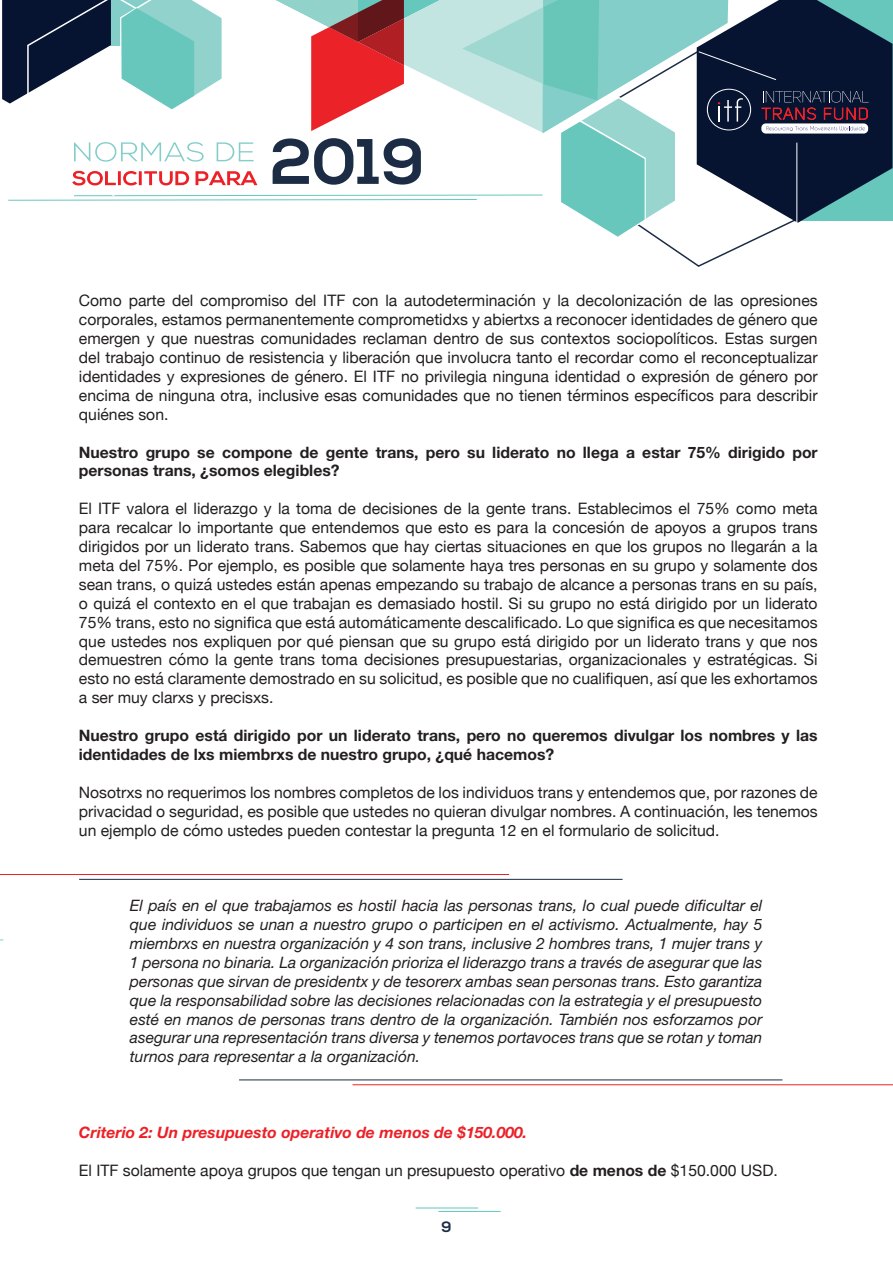
<style>
.page{position:relative;width:893px;height:1263px;background:#fff}
.page>*{position:absolute;margin:0;border:0;box-sizing:border-box;transform-origin:0 0}
.t1{font:15.75px/18.9px "Helvetica Neue";color:#231f20;text-align:justify}
.t2{font:italic 15.75px/18.9px "Helvetica Neue";color:#231f20;text-align:justify}
.t3{font:700 15.75px/18.9px "Helvetica Neue";color:#231f20}
.t4{font:italic 700 15.75px "Helvetica Neue";color:#ec2127}
.t5{font:700 15px "Nexa";color:#1b2c44}
.s1{font-weight:700}
</style>
<div class="page">
<hr style="left:416px;top:1207px;width:62px;height:1px;background:#67c7bd">
<hr style="left:438px;top:1211px;width:63px;height:1px;background:#67c7bd">
<svg style="left:656px;top:238px;width:103px;height:29px"></svg>
<svg style="left:2px;top:0;width:890px;height:238px"></svg>
<hr style="left:0;top:874px;width:509px;height:1px;background:#ec2127">
<hr style="left:79px;top:879px;width:544px;height:1px;background:#1b2c44">
<hr style="left:239px;top:1079px;width:543px;height:1px;background:#1b2c44">
<hr style="left:353px;top:1084px;width:540px;height:1px;background:#ec2127">
<p class="t1" style="left:79px;top:292px;width:740px">Como parte del compromiso del ITF con la autodeterminación y la decolonización de las opresiones corporales, estamos permanentemente comprometidxs y abiertxs a reconocer identidades de género que emergen y que nuestras comunidades reclaman dentro de sus contextos sociopolíticos. Estas surgen del trabajo continuo de resistencia y liberación que involucra tanto el recordar como el reconceptualizar identidades y expresiones de género. El ITF no privilegia ninguna identidad o expresión de género por encima de ninguna otra, inclusive esas comunidades que no tienen términos específicos para describir quiénes son.</p>
<p class="t3" style="left:79px;top:442px;width:740px">Nuestro grupo se compone de gente trans, pero su liderato no llega a estar 75% dirigido por personas trans, ¿somos elegibles?</p>
<p class="t1" style="left:79px;top:500px;width:740px">El ITF valora el liderazgo y la toma de decisiones de la gente trans. Establecimos el 75% como meta para recalcar lo importante que entendemos que esto es para la concesión de apoyos a grupos trans dirigidos por un liderato trans. Sabemos que hay ciertas situaciones en que los grupos no llegarán a la meta del 75%. Por ejemplo, es posible que solamente haya tres personas en su grupo y solamente dos sean trans, o quizá ustedes están apenas empezando su trabajo de alcance a personas trans en su país, o quizá el contexto en el que trabajan es demasiado hostil. Si su grupo no está dirigido por un liderato 75% trans, esto no significa que está automáticamente descalificado. Lo que significa es que necesitamos que ustedes nos expliquen por qué piensan que su grupo está dirigido por un liderato trans y que nos demuestren cómo la gente trans toma decisiones presupuestarias, organizacionales y estratégicas. Si esto no está claramente demostrado en su solicitud, es posible que no cualifiquen, así que les exhortamos a ser muy clarxs y precisxs.</p>
<p class="t3" style="left:79px;top:726px;width:740px">Nuestro grupo está dirigido por un liderato trans, pero no queremos divulgar los nombres y las identidades de lxs miembrxs de nuestro grupo, ¿qué hacemos?</p>
<p class="t1" style="left:79px;top:784px;width:740px">Nosotrxs no requerimos los nombres completos de los individuos trans y entendemos que, por razones de privacidad o seguridad, es posible que ustedes no quieran divulgar nombres. A continuación, les tenemos un ejemplo de cómo ustedes pueden contestar la pregunta 12 en el formulario de solicitud.</p>
<p class="t2" style="left:130px;top:896px;width:634px">El país en el que trabajamos es hostil hacia las personas trans, lo cual puede dificultar el que individuos se unan a nuestro grupo o participen en el activismo. Actualmente, hay 5 miembrxs en nuestra organización y 4 son trans, inclusive 2 hombres trans, 1 mujer trans y 1 persona no binaria. La organización prioriza el liderazgo trans a través de asegurar que las personas que sirvan de presidentx y de tesorerx ambas sean personas trans. Esto garantiza que la responsabilidad sobre las decisiones relacionadas con la estrategia y el presupuesto esté en manos de personas trans dentro de la organización. También nos esforzamos por asegurar una representación trans diversa y tenemos portavoces trans que se rotan y toman turnos para representar a la organización.</p>
<p class="t4" style="left:79px;top:1122px;width:450px">Criterio 2: Un presupuesto operativo de menos de $150.000.</p>
<p class="t1" style="left:79px;top:1162px;width:701px">El ITF solamente apoya grupos que tengan un presupuesto operativo <span class="s1">de menos de</span> $150.000 USD.</p>
<p class="t5" style="left:441px;top:1218px;width:12px">9</p>
</div>
